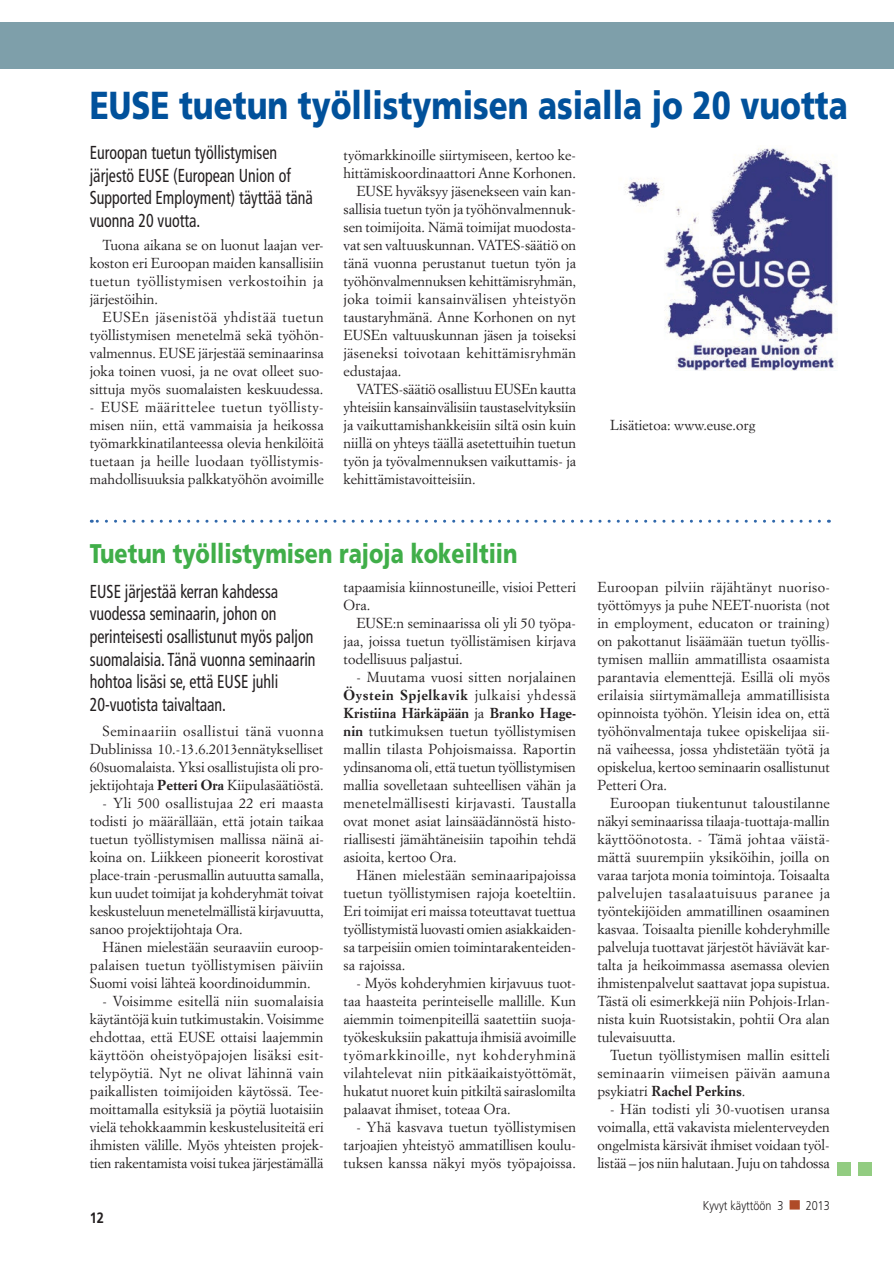
<style>
.page{position:relative;width:894px;height:1261px;background:#fff}
.page>*{position:absolute;margin:0;border:0;box-sizing:border-box;transform-origin:0 0}
.t1{font:900 39px "Frutiger LT Std";color:#01519b;scale:.8 1}
.t2{font:900 27px "Frutiger LT Std";color:#40ae49;scale:.8 1}
.t3{font:condensed 18.75px/22.5px "Frutiger LT Std";color:#231f20;scale:.85 1}
.t4{font:700 15px "Frutiger LT Std";color:#231f20;scale:.85 1}
.t5{font:14.25px/18px "Simoncini Garamond Std";color:#231f20;text-align:justify}
.t6{font:14.25px "Simoncini Garamond Std";letter-spacing:.025em;color:#231f20}
.t7{font:14.25px "Simoncini Garamond Std";letter-spacing:.02em;color:#231f20}
.t8{font:300 12.75px "Frutiger LT Std";color:#231f20;scale:.85 1}
.s1{font-weight:700}
</style>
<div class="page">
<div style="left:789px;top:1200px;width:10px;height:9px;background:#af4b28;border:2px solid #af4b28"></div>
<img style="left:624px;top:148px;width:213px;height:223px">
<div style="left:0;top:23px;width:894px;height:46px;background:#7e9faa"></div>
<div style="left:837px;top:1162px;width:14px;height:13px;background:#92cc81"></div>
<div style="left:857px;top:1162px;width:14px;height:13px;background:#92cc81"></div>
<svg style="left:91px;top:520px;width:728px;height:3px"></svg>
<h1 class="t1" style="left:90px;top:82px;width:949px">EUSE tuetun työllistymisen asialla jo 20 vuotta</h1>
<h3 class="t3" style="left:90px;top:142px;width:264px">Euroopan tuetun työllistymisen järjestö EUSE (European Union of<br>Supported Employment) täyttää tänä vuonna 20 vuotta.</h3>
<p class="t5" style="left:90px;top:236px;width:235px;text-indent:13px">Tuona aikana se on luonut laajan ver&shy;koston eri Euroopan maiden kansallisiin tuetun työllistymisen verkostoihin ja järjestöihin.</p>
<p class="t5" style="left:90px;top:308px;width:235px;text-indent:13px">EUSEn jäsenistöä yhdistää tuetun työllistymisen menetelmä sekä työhön&shy;valmennus. EUSE järjestää seminaarinsa joka toinen vuosi, ja ne ovat olleet suo&shy;sittuja myös suomalaisten keskuudessa.</p>
<p class="t5" style="left:90px;top:398px;width:235px">- EUSE määrittelee tuetun työllisty&shy;misen niin, että vammaisia ja heikossa työmarkkinatilanteessa olevia henkilöitä tuetaan ja heille luodaan työllistymis&shy;mahdollisuuksia palkkatyöhön avoimille</p>
<p class="t5" style="left:343px;top:146px;width:234px">työmarkkinoille siirtymiseen, kertoo ke-</p>
<p class="t5" style="left:343px;top:164px;width:234px">hittämiskoordinaattori Anne Korhonen.</p>
<p class="t5" style="left:356px;top:182px;width:221px">EUSE hyväksyy jäsenekseen vain kan-</p>
<p class="t5" style="left:343px;top:200px;width:234px">sallisia tuetun työn ja työhönvalmennuk-</p>
<p class="t5" style="left:343px;top:218px;width:234px">sen toimijoita. Nämä toimijat muodosta-</p>
<p class="t5" style="left:343px;top:236px;width:234px">vat sen valtuuskunnan. VATES-säätiö on</p>
<p class="t5" style="left:343px;top:254px;width:234px">tänä vuonna perustanut tuetun työn ja</p>
<p class="t5" style="left:343px;top:272px;width:234px">työhönvalmennuksen kehittämisryhmän,</p>
<p class="t6" style="left:343px;top:290px;width:234px">joka toimii kansainvälisen yhteistyön</p>
<p class="t5" style="left:343px;top:308px;width:234px">taustaryhmänä. Anne Korhonen on nyt</p>
<p class="t5" style="left:343px;top:326px;width:234px">EUSEn valtuuskunnan jäsen ja toiseksi</p>
<p class="t7" style="left:343px;top:344px;width:234px">jäseneksi toivotaan kehittämisryhmän</p>
<p class="t5" style="left:343px;top:362px;width:59px">edustajaa.</p>
<p class="t5" style="left:356px;top:380px;width:221px">VATES-säätiö osallistuu EUSEn kautta</p>
<p class="t5" style="left:343px;top:398px;width:234px">yhteisiin kansainvälisiin taustaselvityksiin</p>
<p class="t5" style="left:343px;top:416px;width:234px">ja vaikuttamishankkeisiin siltä osin kuin</p>
<p class="t5" style="left:343px;top:434px;width:234px">niillä on yhteys täällä asetettuihin tuetun</p>
<p class="t5" style="left:343px;top:452px;width:234px">työn ja työvalmennuksen vaikuttamis- ja</p>
<p class="t5" style="left:343px;top:470px;width:134px">kehittämistavoitteisiin.</p>
<p class="t5" style="left:610px;top:416px;width:147px">Lisätietoa: www.euse.org</p>
<h2 class="t2" style="left:90px;top:537px;width:536px">Tuetun työllistymisen rajoja kokeiltiin</h2>
<p class="t5" style="left:343px;top:578px;width:234px">tapaamisia kiinnostuneille, visioi Petteri<br>Ora.</p>
<p class="t5" style="left:343px;top:614px;width:234px;text-indent:13px">EUSE:n seminaarissa oli yli 50 työpa&shy;jaa, joissa tuetun työllistämisen kirjava todellisuus paljastui.</p>
<p class="t5" style="left:343px;top:668px;width:234px;text-indent:13px">- Muutama vuosi sitten norjalainen <span class="s1">Öystein Spjelkavik</span> julkaisi yhdessä <span class="s1">Kristiina Härkäpään</span> ja <span class="s1">Branko Hage&shy;nin</span> tutkimuksen tuetun työllistymisen mallin tilasta Pohjoismaissa. Raportin ydinsanoma oli, että tuetun työllistymisen mallia sovelletaan suhteellisen vähän ja menetelmällisesti kirjavasti. Taustalla ovat monet asiat lainsäädännöstä histo&shy;riallisesti jämähtäneisiin tapoihin tehdä asioita, kertoo Ora.</p>
<p class="t5" style="left:343px;top:866px;width:234px;text-indent:13px">Hänen mielestään seminaaripajoissa tuetun työllistymisen rajoja koeteltiin.<br>Eri toimijat eri maissa toteuttavat tuettua työllistymistä luovasti omien asiakkaiden&shy;sa tarpeisiin omien toimintarakenteiden&shy;sa rajoissa.</p>
<p class="t5" style="left:343px;top:974px;width:234px;text-indent:13px">- Myös kohderyhmien kirjavuus tuot&shy;taa haasteita perinteiselle mallille. Kun aiemmin toimenpiteillä saatettiin suoja&shy;työkeskuksiin pakattuja ihmisiä avoimille työmarkkinoille, nyt kohderyhminä vilahtelevat niin pitkäaikaistyöttömät, hukatut nuoret kuin pitkiltä sairaslomilta palaavat ihmiset, toteaa Ora.</p>
<p class="t5" style="left:343px;top:1118px;width:234px;text-indent:13px">- Yhä kasvava tuetun työllistymisen tarjoajien yhteistyö ammatillisen koulu&shy;tuksen kanssa näkyi myös työpajoissa.</p>
<h3 class="t3" style="left:90px;top:580px;width:267px">EUSE järjestää kerran kahdessa vuodessa seminaarin, johon on perinteisesti osallistunut myös paljon suomalaisia. Tänä vuonna seminaarin hohtoa lisäsi se, että EUSE juhli 20-vuotista taivaltaan.</h3>
<p class="t5" style="left:90px;top:722px;width:235px;text-indent:13px">Seminaariin osallistui tänä vuonna Dublinissa 10.-13.6.2013ennätykselliset 60suomalaista. Yksi osallistujista oli pro&shy;jektijohtaja <span class="s1">Petteri Ora</span> Kiipulasäätiöstä.</p>
<p class="t5" style="left:90px;top:794px;width:236px;text-indent:13px">- Yli 500 osallistujaa 22 eri maasta todisti jo määrällään, että jotain taikaa tuetun työllistymisen mallissa näinä ai&shy;koina on. Liikkeen pioneerit korostivat place-train -perusmallin autuutta samalla, kun uudet toimijat ja kohderyhmät toivat keskusteluun menetelmällistä kirjavuutta, sanoo projektijohtaja Ora.</p>
<p class="t5" style="left:90px;top:938px;width:235px;text-indent:13px">Hänen mielestään seuraaviin euroop&shy;palaisen tuetun työllistymisen päiviin Suomi voisi lähteä koordinoidummin.</p>
<p class="t5" style="left:90px;top:992px;width:236px;text-indent:13px">- Voisimme esitellä niin suomalaisia käytäntöjä kuin tutkimustakin. Voisimme ehdottaa, että EUSE ottaisi laajemmin käyttöön oheistyöpajojen lisäksi esit&shy;telypöytiä. Nyt ne olivat lähinnä vain paikallisten toimijoiden käytössä. Tee&shy;moittamalla esityksiä ja pöytiä luotaisiin vielä tehokkaammin keskustelusiteitä eri ihmisten välille. Myös yhteisten projek&shy;tien rakentamista voisi tukea järjestämällä</p>
<p class="t4" style="left:90px;top:1208px;width:18px">12</p>
<p class="t5" style="left:597px;top:578px;width:234px">Euroopan pilviin räjähtänyt nuoriso&shy;työttömyys ja puhe NEET-nuorista (not in employment, educaton or training) on pakottanut lisäämään tuetun työllis&shy;tymisen malliin ammatillista osaamista parantavia elementtejä. Esillä oli myös erilaisia siirtymämalleja ammatillisista opinnoista työhön. Yleisin idea on, että työhönvalmentaja tukee opiskelijaa sii&shy;nä vaiheessa, jossa yhdistetään työtä ja opiskelua, kertoo seminaarin osallistunut Petteri Ora.</p>
<p class="t5" style="left:597px;top:794px;width:234px;text-indent:13px">Euroopan tiukentunut taloustilanne näkyi seminaarissa tilaaja-tuottaja-mallin käyttöönotosta. - Tämä johtaa väistä&shy;mättä suurempiin yksiköihin, joilla on varaa tarjota monia toimintoja. Toisaalta palvelujen tasalaatuisuus paranee ja työntekijöiden ammatillinen osaaminen kasvaa. Toisaalta pienille kohderyhmille palveluja tuottavat järjestöt häviävät kar&shy;talta ja heikoimmassa asemassa olevien ihmistenpalvelut saattavat jopa supistua.<br>Tästä oli esimerkkejä niin Pohjois-Irlan&shy;nista kuin Ruotsistakin, pohtii Ora alan tulevaisuutta.</p>
<p class="t5" style="left:597px;top:1046px;width:234px;text-indent:13px">Tuetun työllistymisen mallin esitteli seminaarin viimeisen päivän aamuna psykiatri <span class="s1">Rachel Perkins</span>.</p>
<p class="t5" style="left:597px;top:1100px;width:234px;text-indent:13px">- Hän todisti yli 30-vuotisen uransa voimalla, että vakavista mielenterveyden ongelmista kärsivät ihmiset voidaan työl&shy;listää – jos niin halutaan. Juju on tahdossa</p>
<p class="t8" style="left:703px;top:1198px;width:96px">Kyvyt käyttöön 3</p>
<p class="t8" style="left:805px;top:1198px;width:30px">2013</p>
</div>
